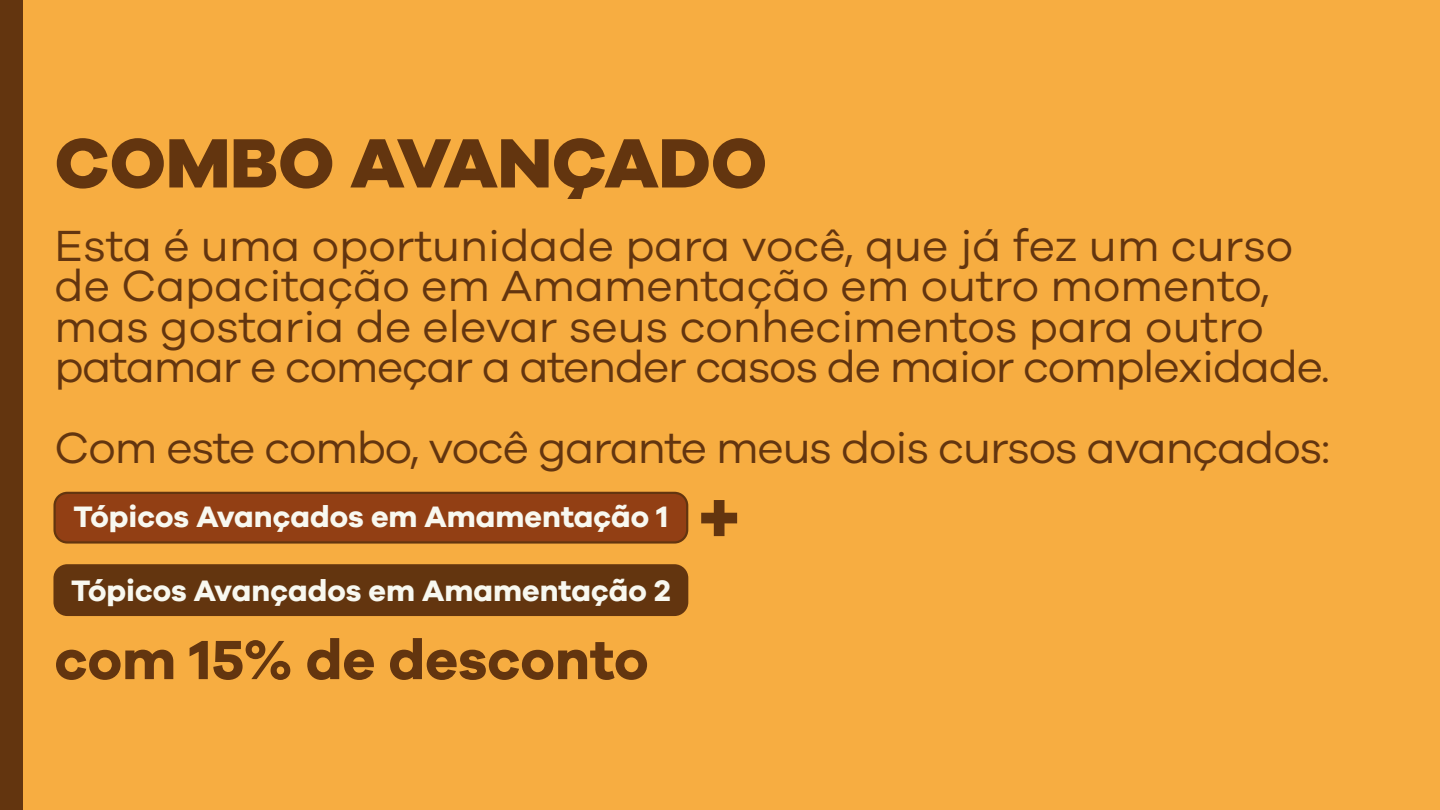
<style>
.page{position:relative;width:1440px;height:810px;background:#f7ad41}
.page>*{position:absolute;margin:0;border:0;box-sizing:border-box;transform-origin:0 0}
.t1{font:800 73.8px "Galano Grotesque";color:#63350f}
.t2{font:800 72px "Galano Grotesque";color:#63350f}
.t3{font:700 57px "Galano Grotesque";color:#63350f}
.t4{font:45px/40.5px "Galano Grotesque";letter-spacing:-.01em;color:#63350f}
.t5{font:700 30.53px "Galano Grotesque";color:#f8f8f0}
</style>
<div class="page">
<div style="left:0;top:0;width:22px;height:810px;background:#63350f"></div>
<div style="left:55px;top:493px;width:632px;height:49px;background:#923f14;border-radius:13px"></div>
<div style="left:53px;top:492px;width:635px;height:52px;border:2px solid #63350f;border-radius:13px"></div>
<div style="left:55px;top:565px;width:632px;height:50px;background:#63350f;border-radius:13px"></div>
<div style="left:53px;top:564px;width:635px;height:52px;border:2px solid #63350f;border-radius:13px"></div>
<h2 class="t2" style="left:55px;top:118px;width:714px">COMBO AVANÇADO</h2>
<p class="t4" style="left:55px;top:224px;width:1277px">Esta é uma oportunidade para você, que já fez um curso de Capacitação em Amamentação em outro momento, mas gostaria de elevar seus conhecimentos para outro patamar e começar a atender casos de maior complexidade.</p>
<p class="t4" style="left:55px;top:427px;width:1277px">Com este combo, você garante meus dois cursos avançados:</p>
<p class="t5" style="left:74px;top:498px;width:596px">Tópicos Avançados em Amamentação 1</p>
<h1 class="t1" style="left:698px;top:469px;width:43px">+</h1>
<p class="t5" style="left:71px;top:571px;width:601px">Tópicos Avançados em Amamentação 2</p>
<p class="t3" style="left:55px;top:625px;width:595px">com 15% de desconto</p>
</div>
